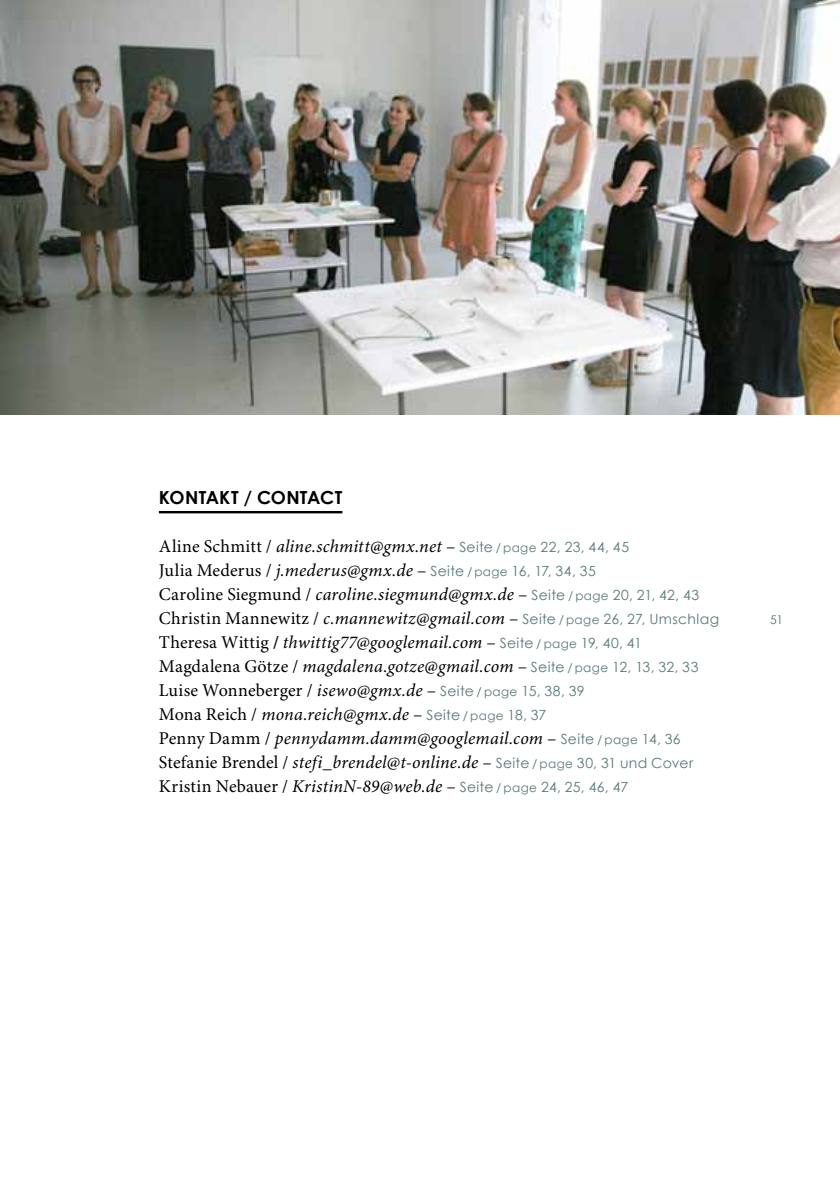
<style>
.page{position:relative;width:840px;height:1191px;background:#fff}
.page>*{position:absolute;margin:0;border:0;box-sizing:border-box;transform-origin:0 0}
.t1{font:italic 18px/24px "Minion Pro";letter-spacing:.01em;color:#000}
.t2{font:700 18px "Century Gothic";letter-spacing:.005em;color:#000}
.t3{font:12px "Century Gothic";color:#547678}
.s1{font-style:normal}
.s2{font-family:"Century Gothic";font-style:normal;font-size:14px;color:#597979}
.s3{font-family:"Century Gothic";font-style:normal;font-size:12px;color:#597979}
.s4{font-weight:700;font-style:normal}
</style>
<div class="page">
<hr style="left:159px;top:511px;width:183px;height:2px;background:#000">
<img style="left:0;top:0;width:839px;height:414px">
<p class="t2" style="left:159px;top:484px;width:185px">KONTAKT / CONTACT</p>
<p class="t1" style="left:159px;top:535px;width:561px"><span class="s1">Aline Schmitt /</span> aline.schmitt@gmx.net <span class="s1">–</span> <span class="s2">Seite</span> <span class="s3">/ page</span> <span class="s2">22, 23, 44, 45<br></span><span class="s1">Julia Mederus /</span> j.mederus@gmx.de <span class="s1">–</span> <span class="s2">Seite</span> <span class="s3">/ page</span> <span class="s2">16, 17, 34, 35<br></span><span class="s1">Caroline Siegmund /</span> caroline.siegmund@gmx.de <span class="s1">–</span> <span class="s2">Seite</span> <span class="s3">/ page</span> <span class="s2">20, 21, 42, 43<br></span><span class="s1">Christin Mannewitz /</span> c.mannewitz@gmail.com <span class="s1">–</span> <span class="s2">Seite</span> <span class="s3">/ page</span> <span class="s2">26, 27, Umschlag </span><span class="s1">Theresa Wittig</span> <span class="s4">/</span> thwittig77@googlemail.com <span class="s1">–</span> <span class="s2">Seite</span> <span class="s3">/ page</span> <span class="s2">19, 40, 41<br></span><span class="s1">Magdalena Götze /</span> magdalena.gotze@gmail.com <span class="s1">–</span> <span class="s2">Seite</span> <span class="s3">/ page</span> <span class="s2">12, 13, 32, 33<br></span><span class="s1">Luise Wonneberger /</span> isewo@gmx.de <span class="s1">–</span> <span class="s2">Seite</span> <span class="s3">/ page</span> <span class="s2">15, 38, 39<br></span><span class="s1">Mona Reich /</span> mona.reich@gmx.de <span class="s1">–</span> <span class="s2">Seite</span> <span class="s3">/ page</span> <span class="s2">18, 37<br></span><span class="s1">Penny Damm /</span> pennydamm.damm@googlemail.com <span class="s1">–</span> <span class="s2">Seite</span> <span class="s3">/ page</span> <span class="s2">14, 36<br></span><span class="s1">Stefanie Brendel /</span> stefi_brendel@t-online.de <span class="s1">–</span> <span class="s2">Seite</span> <span class="s3">/ page</span> <span class="s2">30, 31 und Cover </span><span class="s1">Kristin Nebauer /</span> KristinN-89@web.de <span class="s1">–</span> <span class="s2">Seite</span> <span class="s3">/ page</span> <span class="s2">24, 25, 46, 47</span></p>
<p class="t3" style="left:769px;top:611px;width:15px">51</p>
</div>
